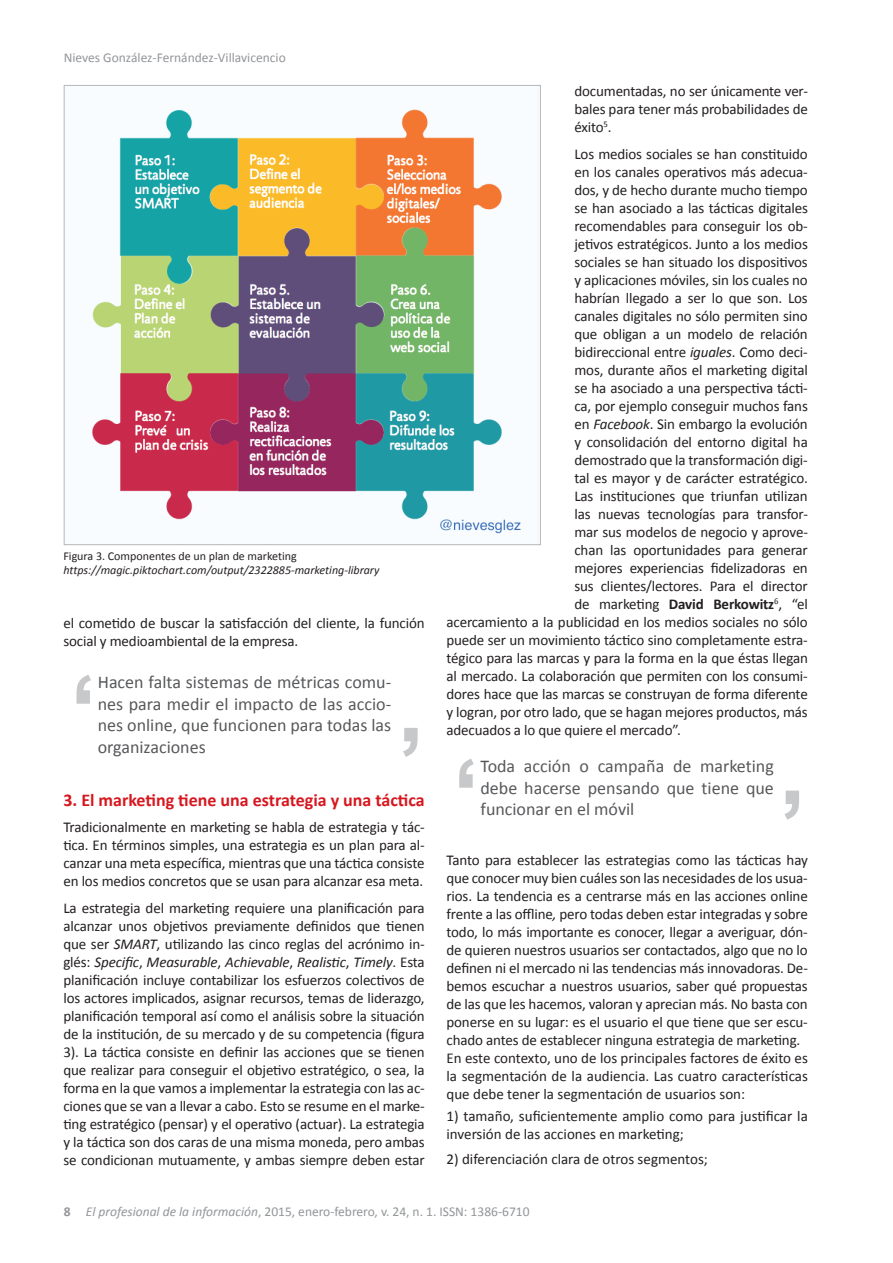
<style>
.page{position:relative;width:893px;height:1263px;background:#fff}
.page>*{position:absolute;margin:0;border:0;box-sizing:border-box;transform-origin:0 0}
.t1{font:18px/21.6px "Calibri";color:#57585a;text-align:justify}
.t2{font:700 18px "Calibri";color:#d7171f}
.t3{font:15px/18px "Calibri";letter-spacing:-.01em;color:#231f20}
.t4{font:13.5px "Calibri";color:#939598}
.t5{font:italic 12px "Calibri";color:#231f20}
.t6{font:12px "Calibri";color:#231f20}
.s1{font-style:italic}
.s2{font-weight:700}
</style>
<div class="page">
<svg style="left:403px;top:728px;width:15px;height:29px"></svg>
<svg style="left:77px;top:675px;width:14px;height:29px"></svg>
<img style="left:92px;top:109px;width:429px;height:425px">
<svg style="left:784px;top:791px;width:15px;height:28px"></svg>
<svg style="left:459px;top:759px;width:15px;height:29px"></svg>
<p class="t4" style="left:64px;top:49px;width:223px">Nieves González-Fernández-Villavicencio</p>
<p class="t6" style="left:63px;top:548px;width:235px">Figura 3. Componentes de un plan de marketing</p>
<p class="t5" style="left:63px;top:562px;width:318px">https://magic.piktochart.com/output/2322885-marketing-library</p>
<p class="t3" style="left:63px;top:614px;width:363px">el cometido de buscar la satisfacción del cliente, la función social y medioambiental de la empresa.</p>
<p class="t1" style="left:98px;top:671px;width:295px">Hacen falta sistemas de métricas comu&shy;nes para medir el impacto de las accio&shy;nes online, que funcionen para todas las organizaciones</p>
<p class="t2" style="left:63px;top:788px;width:363px">3. El marketing tiene una estrategia y una táctica</p>
<p class="t3" style="left:63px;top:818px;width:363px;text-align:justify">Tradicionalmente en marketing se habla de estrategia y tác&shy;tica. En términos simples, una estrategia es un plan para al&shy;canzar una meta específica, mientras que una táctica consiste en los medios concretos que se usan para alcanzar esa meta.</p>
<p class="t3" style="left:63px;top:899px;width:363px;text-align:justify">La estrategia del marketing requiere una planificación para alcanzar unos objetivos previamente definidos que tienen que ser <span class="s1">SMART</span>, utilizando las cinco reglas del acrónimo in&shy;glés: <span class="s1">Specific</span>, <span class="s1">Measurable</span>, <span class="s1">Achievable</span>, <span class="s1">Realistic</span>, <span class="s1">Timely</span>. Esta planificación incluye contabilizar los esfuerzos colectivos de los actores implicados, asignar recursos, temas de liderazgo, planificación temporal así como el análisis sobre la situación de la institución, de su mercado y de su competencia (figura 3). La táctica consiste en definir las acciones que se tienen que realizar para conseguir el objetivo estratégico, o sea, la forma en la que vamos a implementar la estrategia con las ac&shy;ciones que se van a llevar a cabo. Esto se resume en el marke&shy;ting estratégico (pensar) y el operativo (actuar). La estrategia y la táctica son dos caras de una misma moneda, pero ambas se condicionan mutuamente, y ambas siempre deben estar</p>
<p class="t3" style="left:574px;top:82px;width:235px;text-align:justify">documentadas, no ser únicamente ver&shy;bales para tener más probabilidades de éxito<sup>5</sup>.</p>
<p class="t3" style="left:574px;top:145px;width:235px">Los medios sociales se han constituido</p>
<p class="t3" style="left:574px;top:163px;width:235px">en los canales operativos más adecua-</p>
<p class="t3" style="left:574px;top:181px;width:235px">dos, y de hecho durante mucho tiempo</p>
<p class="t3" style="left:574px;top:199px;width:235px">se han asociado a las tácticas digitales</p>
<p class="t3" style="left:574px;top:217px;width:235px">recomendables para conseguir los ob-</p>
<p class="t3" style="left:574px;top:235px;width:235px">jetivos estratégicos. Junto a los medios</p>
<p class="t3" style="left:574px;top:253px;width:235px">sociales se han situado los dispositivos</p>
<p class="t3" style="left:574px;top:271px;width:235px">y aplicaciones móviles, sin los cuales no</p>
<p class="t3" style="left:574px;top:289px;width:235px">habrían llegado a ser lo que son. Los</p>
<p class="t3" style="left:574px;top:307px;width:235px">canales digitales no sólo permiten sino</p>
<p class="t3" style="left:574px;top:325px;width:235px">que obligan a un modelo de relación</p>
<p class="t3" style="left:574px;top:343px;width:235px">bidireccional entre <span class="s1">iguales</span>. Como deci-</p>
<p class="t3" style="left:574px;top:361px;width:235px">mos, durante años el marketing digital</p>
<p class="t3" style="left:574px;top:379px;width:235px">se ha asociado a una perspectiva tácti-</p>
<p class="t3" style="left:574px;top:397px;width:235px">ca, por ejemplo conseguir muchos fans</p>
<p class="t3" style="left:574px;top:415px;width:235px">en <span class="s1">Facebook</span>. Sin embargo la evolución</p>
<p class="t3" style="left:574px;top:433px;width:235px">y consolidación del entorno digital ha</p>
<p class="t3" style="left:574px;top:451px;width:235px">demostrado que la transformación digi-</p>
<p class="t3" style="left:574px;top:469px;width:235px">tal es mayor y de carácter estratégico.</p>
<p class="t3" style="left:574px;top:487px;width:235px">Las instituciones que triunfan utilizan</p>
<p class="t3" style="left:574px;top:505px;width:235px">las nuevas tecnologías para transfor-</p>
<p class="t3" style="left:574px;top:523px;width:235px">mar sus modelos de negocio y aprove-</p>
<p class="t3" style="left:574px;top:541px;width:235px">chan las oportunidades para generar</p>
<p class="t3" style="left:574px;top:559px;width:235px">mejores experiencias fidelizadoras en</p>
<p class="t3" style="left:574px;top:577px;width:235px">sus clientes/lectores. Para el director</p>
<p class="t3" style="left:574px;top:595px;width:235px">de marketing <span class="s2">David Berkowitz</span><sup>6</sup>, “el</p>
<p class="t3" style="left:446px;top:613px;width:363px">acercamiento a la publicidad en los medios sociales no sólo</p>
<p class="t3" style="left:446px;top:631px;width:363px">puede ser un movimiento táctico sino completamente estra-</p>
<p class="t3" style="left:446px;top:649px;width:363px">tégico para las marcas y para la forma en la que éstas llegan</p>
<p class="t3" style="left:446px;top:667px;width:363px">al mercado. La colaboración que permiten con los consumi-</p>
<p class="t3" style="left:446px;top:685px;width:363px">dores hace que las marcas se construyan de forma diferente</p>
<p class="t3" style="left:446px;top:703px;width:363px">y logran, por otro lado, que se hagan mejores productos, más</p>
<p class="t3" style="left:446px;top:721px;width:236px">adecuados a lo que quiere el mercado”.</p>
<p class="t1" style="left:480px;top:755px;width:295px">Toda acción o campaña de marketing debe hacerse pensando que tiene que funcionar en el móvil</p>
<p class="t3" style="left:446px;top:851px;width:363px">Tanto para establecer las estrategias como las tácticas hay que conocer muy bien cuáles son las necesidades de los usua&shy;rios. La tendencia es a centrarse más en las acciones online frente a las offline<span class="s1">,</span> pero todas deben estar integradas y sobre todo, lo más importante es conocer, llegar a averiguar, dón&shy;de quieren nuestros usuarios ser contactados, algo que no lo definen ni el mercado ni las tendencias más innovadoras. De&shy;bemos escuchar a nuestros usuarios, saber qué propuestas de las que les hacemos, valoran y aprecian más. No basta con ponerse en su lugar: es el usuario el que tiene que ser escu&shy;chado antes de establecer ninguna estrategia de marketing.<br>En este contexto, uno de los principales factores de éxito es la segmentación de la audiencia. Las cuatro características que debe tener la segmentación de usuarios son:</p>
<p class="t3" style="left:446px;top:1107px;width:363px">1) tamaño, suficientemente amplio como para justificar la inversión de las acciones en marketing;</p>
<p class="t3" style="left:446px;top:1150px;width:263px">2) diferenciación clara de otros segmentos;</p>
<p class="t4" style="left:64px;top:1203px;width:467px"><span class="s2">8</span> <span class="s1">El profesional de la información</span>, 2015, enero-febrero, v. 24, n. 1. ISSN: 1386-6710</p>
</div>
